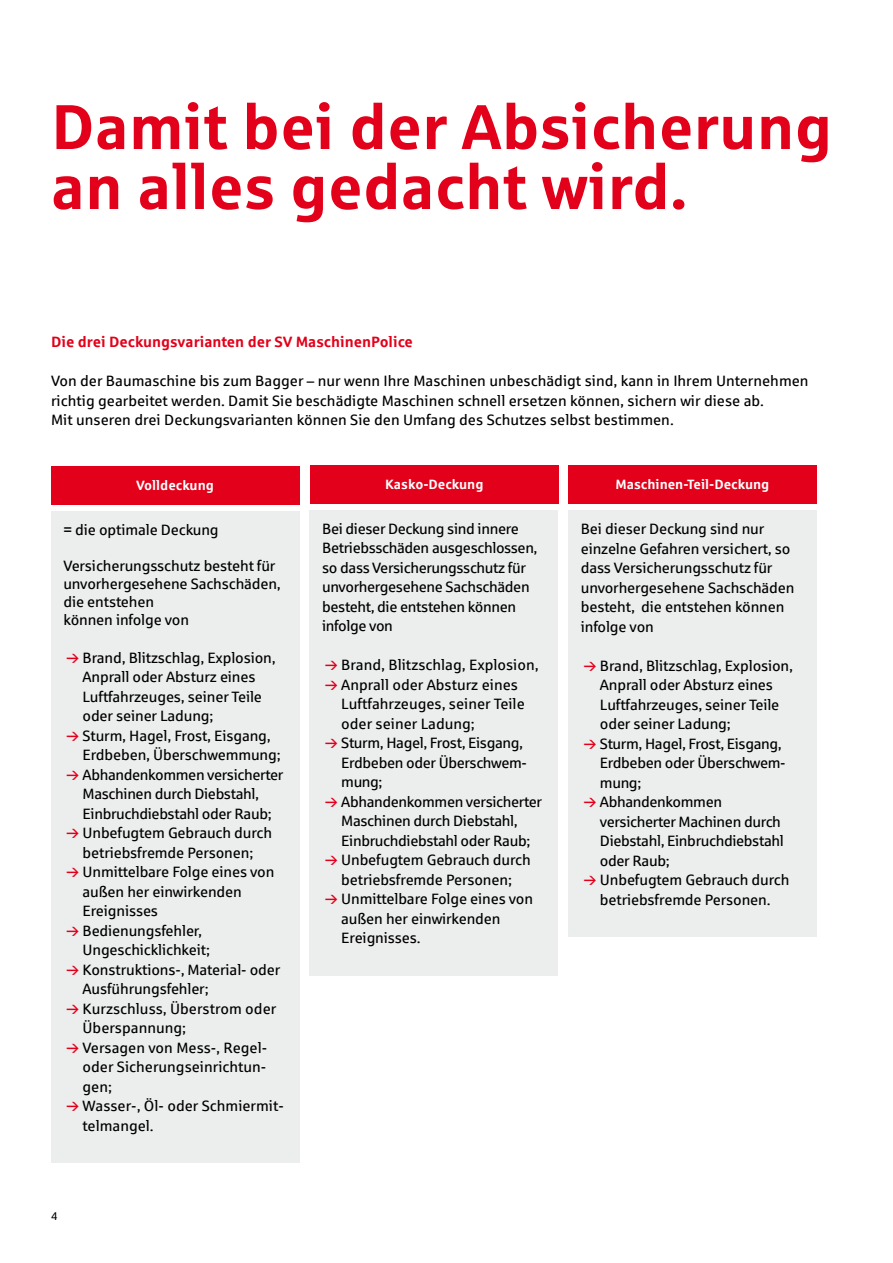
<style>
.page{position:relative;width:893px;height:1263px;background:#fff}
.page>*{position:absolute;margin:0;border:0;box-sizing:border-box;transform-origin:0 0}
.t1{font:700 63px/60px "Sparkasse Rg";color:#e2001a}
.t2{font:15px/19.5px "Sparkasse Rg";letter-spacing:-.01em;color:#000}
.t3{font:700 15px "Sparkasse Rg";color:#e2001a}
.t4{font:700 13.5px "Sparkasse Rg";color:#fff}
.t5{font:11.25px "Sparkasse Rg";color:#000}
</style>
<div class="page">
<div style="left:51px;top:467px;width:248px;height:38px;background:#e2001a"></div>
<div style="left:51px;top:511px;width:248px;height:652px;background:#eceded"></div>
<div style="left:310px;top:465px;width:249px;height:39px;background:#e2001a"></div>
<div style="left:309px;top:510px;width:249px;height:466px;background:#eceded"></div>
<div style="left:568px;top:465px;width:249px;height:39px;background:#e2001a"></div>
<div style="left:568px;top:510px;width:249px;height:427px;background:#eceded"></div>
<h1 class="t1" style="left:51px;top:95px;width:783px">Damit bei der Absicherung an alles gedacht wird.</h1>
<p class="t3" style="left:51px;top:332px;width:363px">Die drei Deckungsvarianten der SV MaschinenPolice</p>
<p class="t2" style="left:51px;top:371px;width:759px">Von der Baumaschine bis zum Bagger – nur wenn Ihre Maschinen unbeschädigt sind, kann in Ihrem Unternehmen richtig gearbeitet werden. Damit Sie beschädigte Maschinen schnell ersetzen können, sichern wir diese ab.<br>Mit unseren drei Deckungsvarianten können Sie den Umfang des Schutzes selbst bestimmen.</p>
<p class="t4" style="left:136px;top:476px;width:79px">Volldeckung</p>
<p class="t2" style="left:63px;top:520px;width:157px">= die optimale Deckung</p>
<p class="t2" style="left:63px;top:556px;width:219px;line-height:18px">Versicherungsschutz besteht für unvorhergesehene Sachschäden, die entstehen<br>können infolge von</p>
<p class="t2" style="left:83px;top:647px;width:203px">Brand, Blitzschlag, Explosion,<br>Anprall oder Absturz eines<br>Luftfahrzeuges, seiner Teile oder seiner Ladung;<br>Sturm, Hagel, Frost, Eisgang,<br>Erdbeben, Überschwemmung;<br>Abhandenkommen versicherter<br>Maschinen durch Diebstahl,<br>Einbruchdiebstahl oder Raub;<br>Unbefugtem Gebrauch durch betriebsfremde Personen;<br>Unmittelbare Folge eines von außen her einwirkenden<br>Ereignisses<br>Bedienungsfehler,<br>Ungeschicklichkeit;<br>Konstruktions-, Material- oder<br>Ausführungsfehler;<br>Kurzschluss, Überstrom oder<br>Überspannung;<br>Versagen von Mess-, Regel&shy;oder Sicherungseinrichtun&shy;gen;<br>Wasser-, Öl- oder Schmiermit&shy;telmangel.</p>
<p class="t5" style="left:51px;top:1209px;width:8px">4</p>
<p class="t4" style="left:385px;top:475px;width:100px">Kasko-Deckung</p>
<p class="t2" style="left:322px;top:518px;width:217px">Bei dieser Deckung sind innere<br>Betriebsschäden ausgeschlossen, so dass Versicherungsschutz für unvorhergesehene Sachschäden besteht, die entstehen können infolge von</p>
<p class="t2" style="left:341px;top:655px;width:202px">Brand, Blitzschlag, Explosion,<br>Anprall oder Absturz eines<br>Luftfahrzeuges, seiner Teile oder seiner Ladung;<br>Sturm, Hagel, Frost, Eisgang,<br>Erdbeben oder Überschwem&shy;mung;<br>Abhandenkommen versicherter<br>Maschinen durch Diebstahl,<br>Einbruchdiebstahl oder Raub;<br>Unbefugtem Gebrauch durch betriebsfremde Personen;<br>Unmittelbare Folge eines von außen her einwirkenden<br>Ereignisses.</p>
<p class="t4" style="left:615px;top:475px;width:155px">Maschinen-Teil-Deckung</p>
<p class="t2" style="left:581px;top:519px;width:215px">Bei dieser Deckung sind nur einzelne Gefahren versichert, so dass Versicherungsschutz für unvorhergesehene Sachschäden besteht, die entstehen können infolge von</p>
<p class="t2" style="left:600px;top:655px;width:194px">Brand, Blitzschlag, Explosion,<br>Anprall oder Absturz eines<br>Luftfahrzeuges, seiner Teile oder seiner Ladung;<br>Sturm, Hagel, Frost, Eisgang,<br>Erdbeben oder Überschwem&shy;mung;<br>Abhandenkommen versicherter Machinen durch<br>Diebstahl, Einbruchdiebstahl oder Raub;<br>Unbefugtem Gebrauch durch betriebsfremde Personen.</p>
</div>
